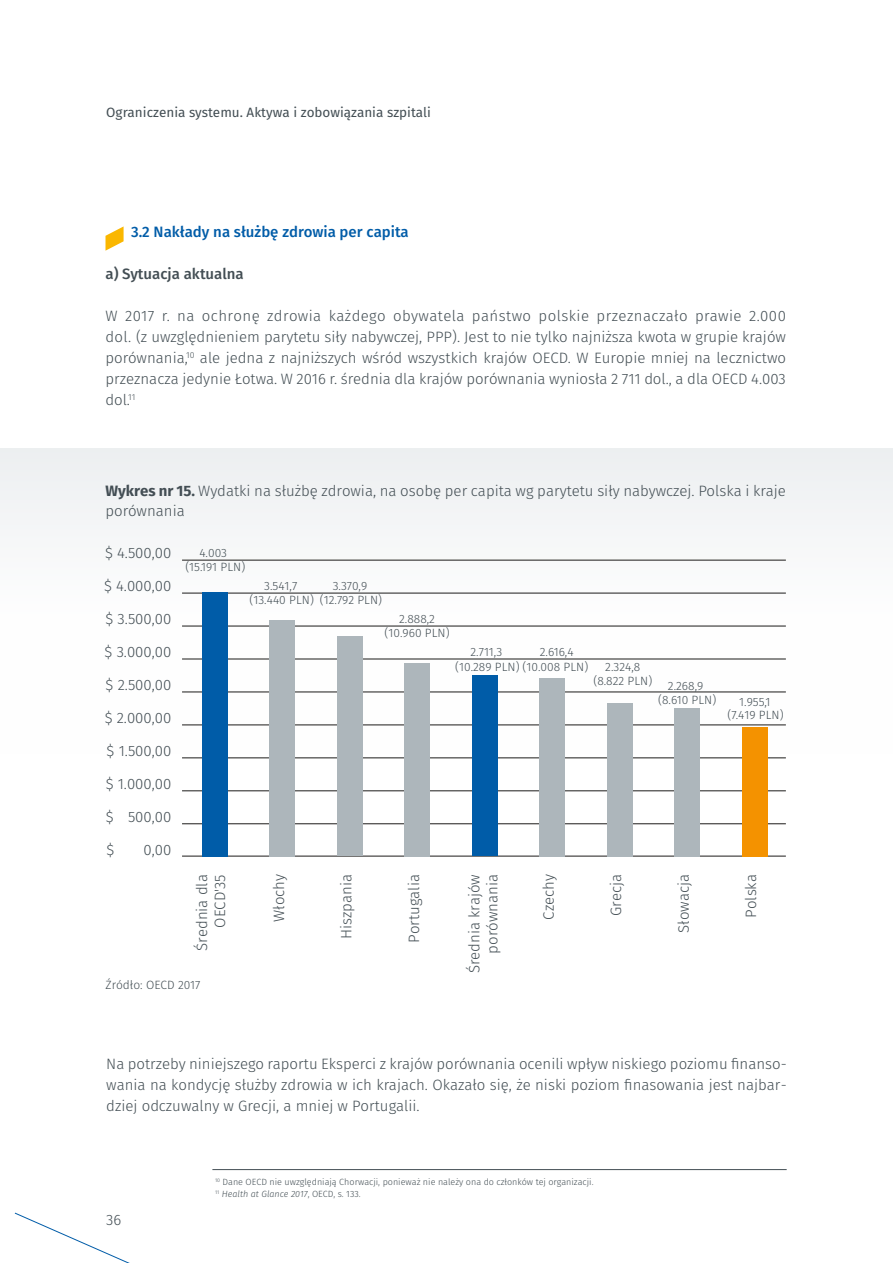
<style>
.page{position:relative;width:893px;height:1263px;background:#fff}
.page>*{position:absolute;margin:0;border:0;box-sizing:border-box;transform-origin:0 0}
.t1{font:300 15px/21px "Fira Sans";color:#434e54;text-align:justify}
.t2{font:500 15px "Fira Sans";color:#005ca8}
.t3{font:500 15px "Fira Sans";color:#434e54}
.t4{font:13.5px "Fira Sans";color:#434e54}
.t5{font:300 12px "Fira Sans";color:#434e54}
.t6{font:300 9px/12px "Fira Sans";color:#434e54}
.s1{font-weight:700}
.s2{font-style:italic}
</style>
<div class="page">
<div style="left:0;top:448px;width:893px;height:306px;background:linear-gradient(to right,#f7f8f9,#f7f7f8)"></div>
<svg style="left:105px;top:226px;width:19px;height:25px"></svg>
<hr style="left:182px;top:560px;width:604px;height:1px;background:#1c1b1a">
<hr style="left:182px;top:593px;width:604px;height:1px;background:#1c1b1a">
<hr style="left:182px;top:626px;width:604px;height:1px;background:#1c1b1a">
<hr style="left:182px;top:659px;width:604px;height:1px;background:#1c1b1a">
<hr style="left:182px;top:692px;width:604px;height:1px;background:#1c1b1a">
<hr style="left:182px;top:725px;width:604px;height:1px;background:#1c1b1a">
<hr style="left:182px;top:758px;width:604px;height:1px;background:#1c1b1a">
<hr style="left:182px;top:790px;width:604px;height:1px;background:#1c1b1a">
<hr style="left:182px;top:823px;width:604px;height:1px;background:#1c1b1a">
<hr style="left:182px;top:856px;width:604px;height:1px;background:#1c1b1a">
<div style="left:202px;top:592px;width:25px;height:264px;background:#005ca8"></div>
<div style="left:269px;top:620px;width:26px;height:236px;background:#adb6bb"></div>
<div style="left:337px;top:637px;width:25px;height:219px;background:#adb6bb"></div>
<div style="left:404px;top:663px;width:26px;height:193px;background:#adb6bb"></div>
<div style="left:472px;top:675px;width:25px;height:181px;background:#005ca8"></div>
<div style="left:540px;top:678px;width:25px;height:178px;background:#adb6bb"></div>
<div style="left:607px;top:703px;width:26px;height:153px;background:#adb6bb"></div>
<div style="left:675px;top:708px;width:25px;height:148px;background:#adb6bb"></div>
<div style="left:742px;top:727px;width:26px;height:129px;background:#f49200"></div>
<hr style="left:212px;top:1169px;width:575px;height:1px;background:#434e54">
<svg style="left:15px;top:1213px;width:115px;height:50px"></svg>
<p class="t4" style="left:106px;top:102px;width:326px">Ograniczenia systemu. Aktywa i zobowiązania szpitali</p>
<p class="t2" style="left:131px;top:221px;width:279px">3.2 Nakłady na służbę zdrowia per capita</p>
<p class="t3" style="left:105px;top:263px;width:140px">a) Sytuacja aktualna</p>
<p class="t1" style="left:105px;top:305px;width:682px">W 2017 r. na ochronę zdrowia każdego obywatela państwo polskie przeznaczało prawie 2.000 dol. (z uwzględnieniem parytetu siły nabywczej, PPP). Jest to nie tylko najniższa kwota w grupie krajów porównania,<sup>10</sup> ale jedna z najniższych wśród wszystkich krajów OECD. W Europie mniej na lecznictwo przeznacza jedynie Łotwa. W 2016 r. średnia dla krajów porównania wyniosła 2 711 dol., a dla OECD 4.003 dol.<sup>11</sup></p>
<p class="t1" style="left:105px;top:481px;width:682px;line-height:19.5px"><span class="s1">Wykres nr 15.</span> Wydatki na służbę zdrowia, na osobę per capita wg parytetu siły nabywczej. Polska i kraje porównania</p>
<p class="t1" style="left:105px;top:542px;width:68px">$ 4.500,00</p>
<p class="t1" style="left:104px;top:575px;width:69px">$ 4.000,00</p>
<p class="t1" style="left:106px;top:608px;width:67px">$ 3.500,00</p>
<p class="t1" style="left:105px;top:641px;width:68px">$ 3.000,00</p>
<p class="t1" style="left:106px;top:674px;width:67px">$ 2.500,00</p>
<p class="t1" style="left:105px;top:707px;width:68px">$ 2.000,00</p>
<p class="t1" style="left:107px;top:740px;width:66px">$ 1.500,00</p>
<p class="t1" style="left:106px;top:773px;width:67px">$ 1.000,00</p>
<p class="t1" style="left:106px;top:806px;width:67px">$ 500,00</p>
<p class="t1" style="left:106px;top:839px;width:9px">$</p>
<p class="t1" style="left:144px;top:839px;width:29px">0,00</p>
<p class="t5" style="left:199px;top:545px;width:29px">4.003</p>
<p class="t5" style="left:185px;top:559px;width:61px">(15.191 PLN)</p>
<p class="t5" style="left:264px;top:578px;width:35px">3.541,7</p>
<p class="t5" style="left:333px;top:578px;width:36px">3.370,9</p>
<p class="t5" style="left:250px;top:592px;width:66px">(13.440 PLN)</p>
<p class="t5" style="left:320px;top:592px;width:64px">(12.792 PLN)</p>
<p class="t5" style="left:399px;top:611px;width:37px">2.888,2</p>
<p class="t5" style="left:385px;top:625px;width:67px">(10.960 PLN)</p>
<p class="t5" style="left:471px;top:644px;width:33px">2.711,3</p>
<p class="t5" style="left:540px;top:644px;width:35px">2.616,4</p>
<p class="t5" style="left:455px;top:658px;width:135px">(10.289 PLN) (10.008 PLN)</p>
<p class="t5" style="left:605px;top:658px;width:36px">2.324,8</p>
<p class="t5" style="left:593px;top:672px;width:60px">(8.822 PLN)</p>
<p class="t5" style="left:668px;top:677px;width:37px">2.268,9</p>
<p class="t5" style="left:658px;top:691px;width:60px">(8.610 PLN)</p>
<p class="t5" style="left:739px;top:694px;width:33px">1.955,1</p>
<p class="t5" style="left:727px;top:707px;width:58px">(7.419 PLN)</p>
<p class="t1" style="left:268px;top:922px;width:49px;rotate:-90deg">Włochy</p>
<p class="t1" style="left:538px;top:919px;width:47px;rotate:-90deg">Czechy</p>
<p class="t1" style="left:605px;top:916px;width:43px;rotate:-90deg">Grecja</p>
<p class="t1" style="left:740px;top:917px;width:45px;rotate:-90deg">Polska</p>
<p class="t1" style="left:193px;top:951px;width:78px;line-height:18px;text-align:right;rotate:-90deg">Średnia dla<br>OECD'35</p>
<p class="t1" style="left:465px;top:973px;width:100px;line-height:18px;text-align:right;rotate:-90deg">Średnia krajów porównania</p>
<p class="t1" style="left:336px;top:939px;width:66px;rotate:-90deg">Hiszpania</p>
<p class="t1" style="left:403px;top:942px;width:70px;rotate:-90deg">Portugalia</p>
<p class="t1" style="left:673px;top:933px;width:60px;rotate:-90deg">Słowacja</p>
<p class="t5" style="left:105px;top:976px;width:97px">Źródło: OECD 2017</p>
<p class="t1" style="left:106px;top:1053px;width:682px">Na potrzeby niniejszego raportu Eksperci z krajów porównania ocenili wpływ niskiego poziomu finanso&shy;wania na kondycję służby zdrowia w ich krajach. Okazało się, że niski poziom finasowania jest najbar&shy;dziej odczuwalny w Grecji, a mniej w Portugalii.</p>
<p class="t1" style="left:106px;top:1209px;width:17px">36</p>
<p class="t6" style="left:215px;top:1176px;width:380px"><sup>10</sup> Dane OECD nie uwzględniają Chorwacji, ponieważ nie należy ona do członków tej organizacji.<br><sup>11</sup> <span class="s2">Health at Glance 2017</span>, OECD, s. 133.</p>
</div>
